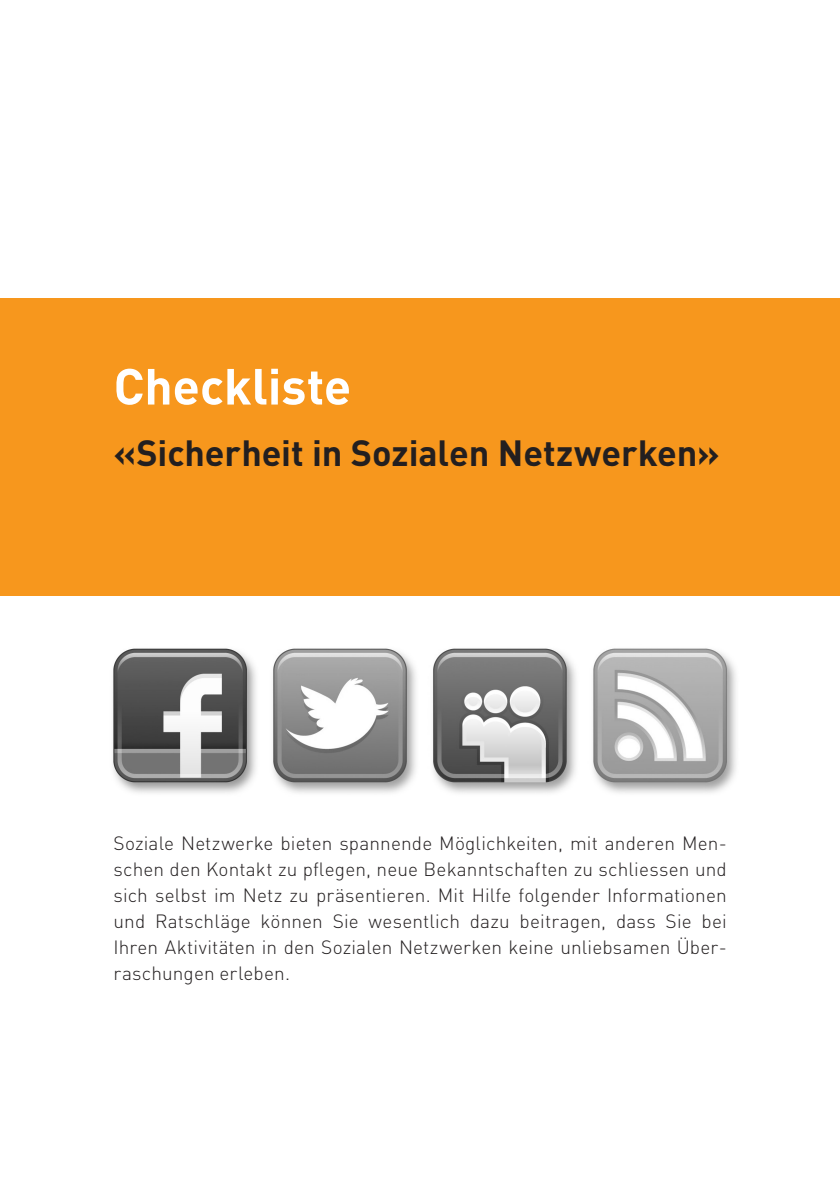
<style>
.page{position:relative;width:840px;height:1191px;background:#fff}
.page>*{position:absolute;margin:0;border:0;box-sizing:border-box;transform-origin:0 0}
.t1{font:700 50px "DIN";letter-spacing:-.005em;color:#fff}
.t2{font:700 36px "DIN";letter-spacing:-.005em;color:#231f20}
.t3{font:300 19px/26px "DIN";letter-spacing:.005em;color:#231f20;text-align:justify}
</style>
<div class="page">
<img style="left:113px;top:648px;width:623px;height:145px">
<div style="left:0;top:298px;width:839px;height:297px;background:#f7971d"></div>
<h1 class="t1" style="left:113px;top:354px;width:239px">Checkliste</h1>
<h2 class="t2" style="left:113px;top:429px;width:607px">«Sicherheit in Sozialen Netzwerken»</h2>
<p class="t3" style="left:113px;top:830px;width:614px">Soziale Netzwerke bieten spannende Möglichkeiten, mit anderen Men&shy;schen den Kontakt zu pflegen, neue Bekanntschaften zu schliessen und sich selbst im Netz zu präsentieren. Mit Hilfe folgender Informationen und Ratschläge können Sie wesentlich dazu beitragen, dass Sie bei Ihren Aktivitäten in den Sozialen Netzwerken keine unliebsamen Über&shy;raschungen erleben.</p>
</div>
